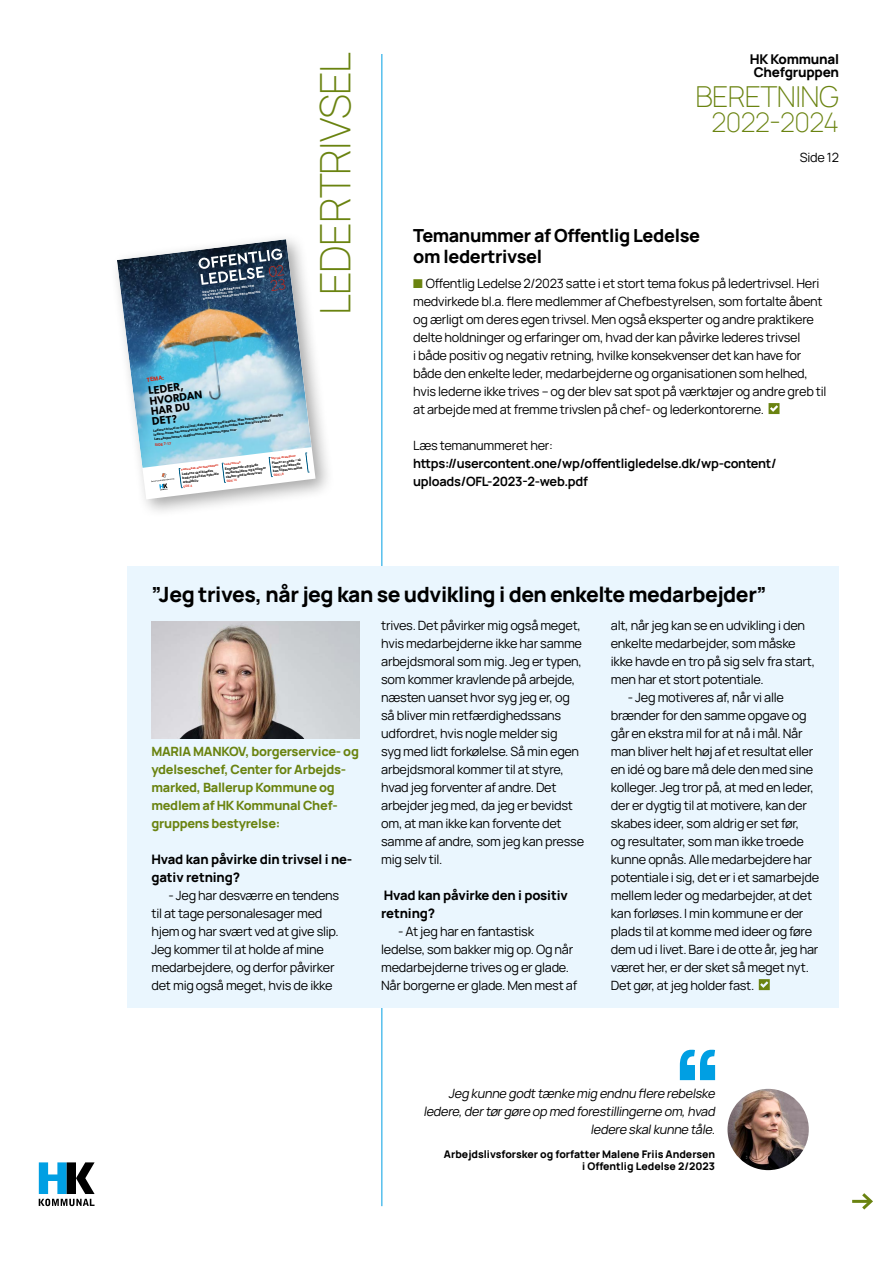
<style>
.page{position:relative;width:893px;height:1263px;background:#fff}
.page>*{position:absolute;margin:0;border:0;box-sizing:border-box;transform-origin:0 0}
.t1{font:200 42px "Manrope";letter-spacing:-.02em;color:#6a8310}
.t2{font:200 28.8px "Manrope";letter-spacing:-.02em;color:#6a8310}
.t3{font:200 26.85px "Manrope";letter-spacing:-.02em;color:#6a8310}
.t4{font:800 21px "Manrope";letter-spacing:-.02em;color:#000}
.t5{font:800 18px/21px "Manrope";letter-spacing:-.02em;color:#000}
.t6{font:100 14.85px/14.5px "Gibson";color:#d62210}
.t7{font:800 13.5px/13.5px "Manrope";letter-spacing:-.02em;color:#000}
.t8{font:800 13.05px/18px "Manrope";letter-spacing:-.01em;color:#000}
.t9{font:12.75px/18px "Manrope";letter-spacing:-.02em;color:#000}
.t10{font:800 12.75px/18px "Manrope";letter-spacing:-.02em;color:#6a8310}
.t11{font:italic 12.75px/18px "Manrope";color:#000;text-align:right}
.t12{font:700 12.75px/18px "Manrope";letter-spacing:-.02em;color:#000}
.t13{font:600 11.1px/10.5px "Gibson";color:#000;scale:.96 1}
.t14{font:800 10.5px/12px "Manrope";color:#000;text-align:right}
.t15{font:600 6px "Gibson";color:#d62210;scale:.96 1}
.t16{font:600 3.75px "Gibson";color:#d62210}
.t17{font:600 3.45px/4.1px "Gibson";color:#000;scale:.96 1}
.t18{font:500 3.15px "Gibson";color:#d62210;scale:.96 1}
.t19{font:600 2.85px/3.3px "Gibson";color:#fff}
.t20{font:600 2.85px "Gibson";color:#d62210;scale:.96 1}
.s1{color:#6a8310}
</style>
<div class="page">
<svg style="left:39px;top:1162px;width:56px;height:44px"></svg>
<svg style="left:769px;top:403px;width:10px;height:11px"></svg>
<hr style="left:381px;top:54px;width:1px;height:1152px;background:#009fe3">
<svg style="left:680px;top:1049px;width:35px;height:31px"></svg>
<div style="left:110px;top:232px;width:225px;height:287px;background:#000;opacity:.35"></div>
<svg style="left:117px;top:239px;width:199px;height:260px"></svg>
<img style="left:117px;top:239px;width:195px;height:229px">
<svg style="left:222px;top:463px;width:4px;height:20px"></svg>
<svg style="left:269px;top:457px;width:3px;height:20px"></svg>
<svg style="left:306px;top:453px;width:3px;height:20px"></svg>
<svg style="left:198px;top:249px;width:84px;height:36px;background:#4d5e70"></svg>
<svg style="left:151px;top:468px;width:31px;height:22px"></svg>
<div style="left:128px;top:567px;width:711px;height:441px;background:#eaf6fe"></div>
<svg style="left:759px;top:979px;width:11px;height:11px"></svg>
<img style="left:151px;top:621px;width:209px;height:117px">
<img style="left:727px;top:1089px;width:82px;height:81px;border-radius:41px">
<hr style="left:852px;top:1200px;width:19px;height:3px;background:#6a8310">
<svg style="left:859px;top:1193px;width:14px;height:17px"></svg>
<p class="t19" style="left:202px;top:290px;width:59px;rotate:-7deg">UDGIVET I SAMARBEJDE MELLEM<br>HK KOMMUNAL OG<br>DANSK SOCIALRÅDGIVERFORENING</p>
<p class="t6" style="left:267px;top:265px;width:18px;rotate:-7deg">02<br>23</p>
<h1 class="t1" style="left:306px;top:315px;width:265px;rotate:-90deg">LEDERTRIVSEL</h1>
<p class="t15" style="left:147px;top:376px;width:20px;rotate:-7deg">TEMA:</p>
<p class="t13" style="left:148px;top:385px;width:57px;rotate:-7deg">LEDER,<br>HVORDAN<br>HAR DU<br>DET?</p>
<p class="t17" style="left:153px;top:428px;width:138px;rotate:-7deg">Lederes trivsel er på vej ind i debatten om god ledelse. Men hvordan trives off entlige ledere, hvem har ansvaret for deres trivsel, og hvordan kan den blive bedre?</p>
<p class="t17" style="left:154px;top:437px;width:88px;rotate:-7deg">Læs eksperternes, rådgivernes og ledernes egne svar.</p>
<p class="t16" style="left:155px;top:443px;width:18px;rotate:-7deg">SIDE 7-17</p>
<p class="t20" style="left:271px;top:457px;width:27px;rotate:-7deg">Styr på strategien?</p>
<p class="t17" style="left:272px;top:461px;width:32px;rotate:-7deg">Planer er gode – så længe de løbende kan tilpasses målet</p>
<p class="t18" style="left:273px;top:473px;width:12px;rotate:-7deg">SIDE 18</p>
<p class="t20" style="left:224px;top:463px;width:19px;rotate:-7deg">Ledertrivsel:</p>
<p class="t17" style="left:225px;top:467px;width:44px;rotate:-7deg">Engagerede og glade medarbejdere og kolleger skaber god ledertrivsel</p>
<p class="t18" style="left:226px;top:479px;width:12px;rotate:-7deg">SIDE 14</p>
<p class="t20" style="left:181px;top:468px;width:41px;rotate:-7deg">Fællesskab eller fleksibilitet:</p>
<p class="t17" style="left:182px;top:472px;width:40px;rotate:-7deg">Lederne skal klædes bedre på til det hybride arbejdsliv</p>
<p class="t18" style="left:183px;top:485px;width:11px;rotate:-7deg">SIDE 4</p>
<p class="t7" style="left:750px;top:51px;width:91px">HK Kommunal<br>Chefgruppen</p>
<h2 class="t2" style="left:695px;top:76px;width:145px">BERETNING</h2>
<h3 class="t3" style="left:711px;top:104px;width:129px">2022-2024</h3>
<p class="t9" style="left:800px;top:148px;width:41px">Side 12</p>
<h3 class="t5" style="left:413px;top:225px;width:288px">Temanummer af Offentlig Ledelse om ledertrivsel</h3>
<p class="t9" style="left:413px;top:274px;width:415px"><span class="s1">■</span> Offentlig Ledelse 2/2023 satte i et stort tema fokus på ledertrivsel. Heri medvirkede bl.a. flere medlemmer af Chefbestyrelsen, som fortalte åbent og ærligt om deres egen trivsel. Men også eksperter og andre praktikere delte holdninger og erfaringer om, hvad der kan påvirke lederes trivsel<br>i både positiv og negativ retning, hvilke konsekvenser det kan have for både den enkelte leder, medarbejderne og organisationen som helhed, hvis lederne ikke trives – og der blev sat spot på værktøjer og andre greb til at arbejde med at fremme trivslen på chef- og lederkontorerne.</p>
<p class="t9" style="left:413px;top:436px;width:141px">Læs temanummeret her:</p>
<p class="t12" style="left:413px;top:454px;width:365px">https://usercontent.one/wp/offentligledelse.dk/wp-content/ uploads/OFL-2023-2-web.pdf</p>
<h3 class="t4" style="left:151px;top:580px;width:617px">”Jeg trives, når jeg kan se udvikling i den enkelte medarbejder”</h3>
<p class="t10" style="left:151px;top:742px;width:209px">MARIA MANKOV, borgerservice- og ydelseschef, Center for Arbejds&shy;marked, Ballerup Kommune og medlem af HK Kommunal Chef&shy;gruppens bestyrelse:</p>
<p class="t8" style="left:151px;top:850px;width:202px">Hvad kan påvirke din trivsel i ne&shy;gativ retning?</p>
<p class="t9" style="left:151px;top:886px;width:189px;text-indent:17px">- Jeg har desværre en tendens til at tage personalesager med hjem og har svært ved at give slip.<br>Jeg kommer til at holde af mine medarbejdere, og derfor påvirker det mig også meget, hvis de ikke</p>
<p class="t9" style="left:381px;top:616px;width:204px">trives. Det påvirker mig også meget, hvis medarbejderne ikke har samme arbejdsmoral som mig. Jeg er typen, som kommer kravlende på arbejde, næsten uanset hvor syg jeg er, og så bliver min retfærdighedssans udfordret, hvis nogle melder sig<br>syg med lidt forkølelse. Så min egen arbejdsmoral kommer til at styre, hvad jeg forventer af andre. Det arbejder jeg med, da jeg er bevidst om, at man ikke kan forvente det samme af andre, som jeg kan presse mig selv til.</p>
<p class="t8" style="left:381px;top:886px;width:188px">Hvad kan påvirke den i positiv retning?</p>
<p class="t9" style="left:381px;top:922px;width:198px;text-indent:17px">- At jeg har en fantastisk ledelse, som bakker mig op. Og når medarbejderne trives og er glade.<br>Når borgerne er glade. Men mest af</p>
<p class="t9" style="left:611px;top:616px;width:206px">alt, når jeg kan se en udvikling i den enkelte medarbejder, som måske ikke havde en tro på sig selv fra start, men har et stort potentiale.</p>
<p class="t9" style="left:611px;top:688px;width:210px;text-indent:17px">- Jeg motiveres af, når vi alle brænder for den samme opgave og går en ekstra mil for at nå i mål. Når man bliver helt høj af et resultat eller en idé og bare må dele den med sine kolleger. Jeg tror på, at med en leder, der er dygtig til at motivere, kan der skabes ideer, som aldrig er set før,<br>og resultater, som man ikke troede kunne opnås. Alle medarbejdere har potentiale i sig, det er i et samarbejde mellem leder og medarbejder, at det kan forløses. I min kommune er der plads til at komme med ideer og føre dem ud i livet. Bare i de otte år, jeg har været her, er der sket så meget nyt.<br>Det gør, at jeg holder fast.</p>
<p class="t11" style="left:423px;top:1084px;width:296px">Jeg kunne godttænke mig endnu flere rebelske ledere,dertørgøre op med forestillingerne om,hvad ledere skalkunne tåle.</p>
<p class="t14" style="left:444px;top:1148px;width:273px">Arbejdslivsforsker og forfatter Malene Friis Andersen i Offentlig Ledelse 2/2023</p>
</div>
